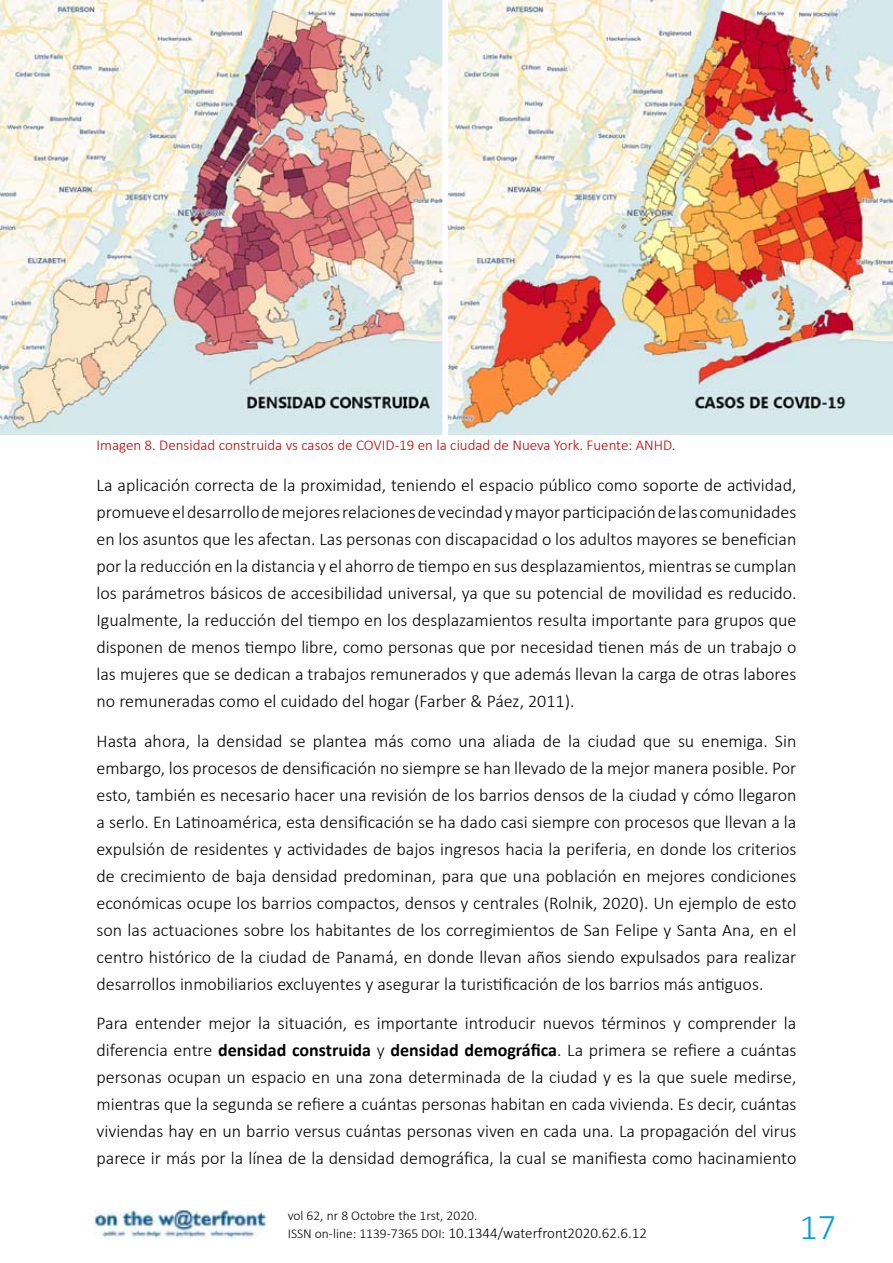
<style>
.page{position:relative;width:893px;height:1263px;background:#fff}
.page>*{position:absolute;margin:0;border:0;box-sizing:border-box;transform-origin:0 0}
.t1{font:300 36px "Calibri";color:#009ee0}
.t2{font:300 18px/27px "Calibri";color:#000;text-align:justify}
.t3{font:300 15px "Calibri";color:#c00000}
.t4{font:300 15px "Calibri";color:#000}
.t5{font:300 13.5px "Calibri";color:#000}
.s1{font-weight:700}
.s2{font-size:13.5px}
</style>
<div class="page">
<img style="left:95px;top:1209px;width:172px;height:29px">
<img style="left:0;top:0;width:893px;height:435px">
<p class="t3" style="left:97px;top:436px;width:581px">Imagen 8. Densidad construida vs casos de COVID-19 en la ciudad de Nueva York. Fuente: ANHD.</p>
<p class="t2" style="left:97px;top:471px;width:701px">La aplicación correcta de la proximidad, teniendo el espacio público como soporte de actividad, promueve el desarrollo de mejores relaciones de vecindad y mayor participación de las comunidades en los asuntos que les afectan. Las personas con discapacidad o los adultos mayores se benefician por la reducción en la distancia y el ahorro de tiempo en sus desplazamientos, mientras se cumplan los parámetros básicos de accesibilidad universal, ya que su potencial de movilidad es reducido.<br>Igualmente, la reducción del tiempo en los desplazamientos resulta importante para grupos que disponen de menos tiempo libre, como personas que por necesidad tienen más de un trabajo o las mujeres que se dedican a trabajos remunerados y que además llevan la carga de otras labores no remuneradas como el cuidado del hogar (Farber &amp; Páez, 2011).</p>
<p class="t2" style="left:97px;top:727px;width:701px">Hasta ahora, la densidad se plantea más como una aliada de la ciudad que su enemiga. Sin embargo, los procesos de densificación no siempre se han llevado de la mejor manera posible. Por esto, también es necesario hacer una revisión de los barrios densos de la ciudad y cómo llegaron a serlo. En Latinoamérica, esta densificación se ha dado casi siempre con procesos que llevan a la expulsión de residentes y actividades de bajos ingresos hacia la periferia, en donde los criterios de crecimiento de baja densidad predominan, para que una población en mejores condiciones económicas ocupe los barrios compactos, densos y centrales (Rolnik, 2020). Un ejemplo de esto son las actuaciones sobre los habitantes de los corregimientos de San Felipe y Santa Ana, en el centro histórico de la ciudad de Panamá, en donde llevan años siendo expulsados para realizar desarrollos inmobiliarios excluyentes y asegurar la turistificación de los barrios más antiguos.</p>
<p class="t2" style="left:97px;top:1010px;width:701px">Para entender mejor la situación, es importante introducir nuevos términos y comprender la diferencia entre <span class="s1">densidad construida</span> y <span class="s1">densidad demográfica</span>. La primera se refiere a cuántas personas ocupan un espacio en una zona determinada de la ciudad y es la que suele medirse, mientras que la segunda se refiere a cuántas personas habitan en cada vivienda. Es decir, cuántas viviendas hay en un barrio versus cuántas personas viven en cada una. La propagación del virus parece ir más por la línea de la densidad demográfica, la cual se manifiesta como hacinamiento</p>
<p class="t5" style="left:288px;top:1207px;width:191px">vol 62, nr 8 Octobre the 1rst, 2020.</p>
<p class="t4" style="left:288px;top:1223px;width:361px"><span class="s2">ISSN on-line: 1139-7365 DOI:</span> 10.1344/waterfront2020.62.6.12</p>
<h1 class="t1" style="left:799px;top:1205px;width:38px">17</h1>
</div>
